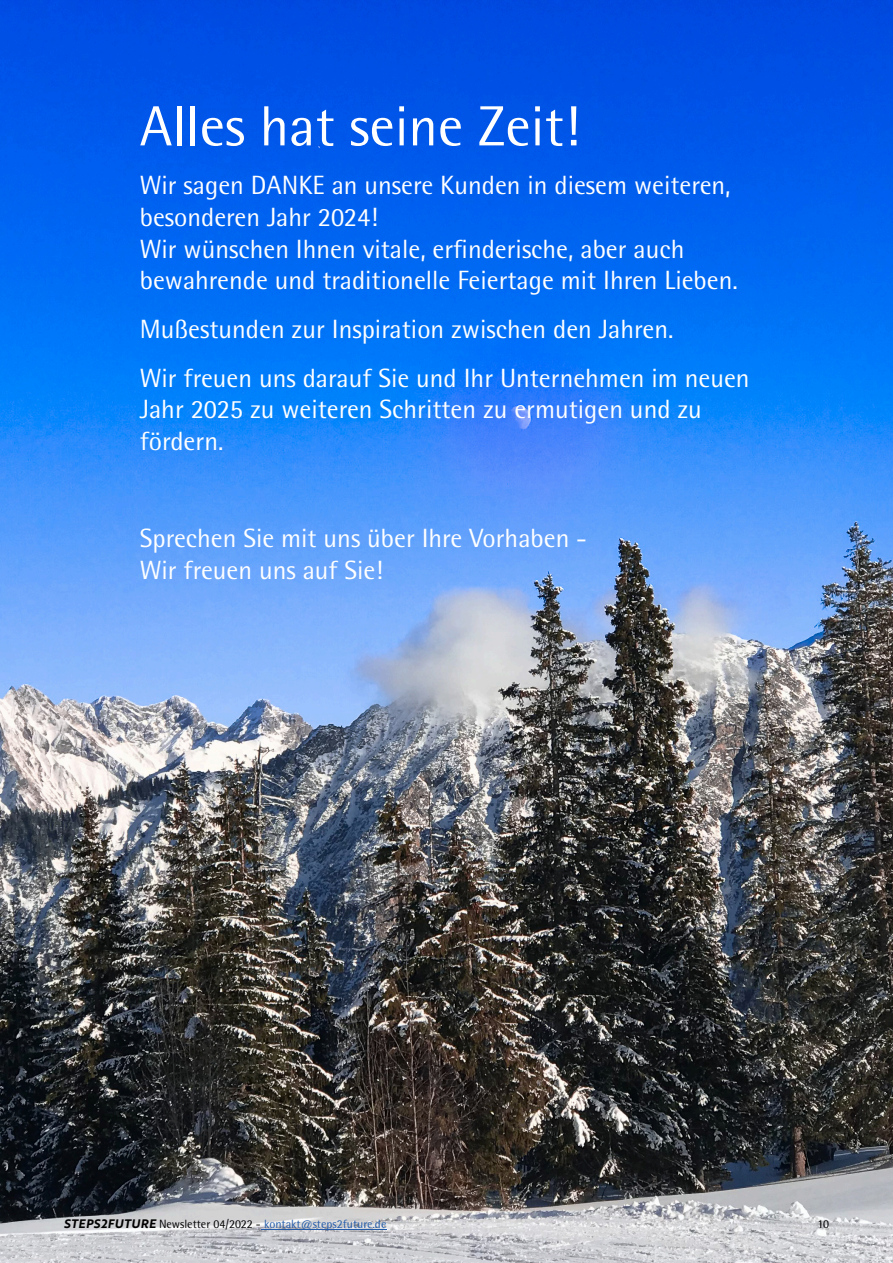
<style>
.page{position:relative;width:893px;height:1263px;background:#fff}
.page>*{position:absolute;margin:0;border:0;box-sizing:border-box;transform-origin:0 0}
.t1{font:56.55px "AT Rotis Semi Sans";color:#fff}
.t2{font:26.4px/31.7px "AT Rotis Semi Sans";color:#fff}
.t3{font:12px "Rotis Semi Sans Hel";color:#235ba8}
.t4{font:12px "Rotis Semi Sans Hel";color:#000}
.s1{font-family:"Brother 1816 Bold Italic";color:#000}
.s2{color:#000}
</style>
<div class="page">
<img style="left:0;top:0;width:893px;height:1263px">
<hr style="left:261px;top:1229px;width:125px;height:1px;background:#235ba8">
<h1 class="t1" style="left:140px;top:106px;width:441px">Alles hat seine Zeit!</h1>
<p class="t2" style="left:140px;top:172px;width:599px">Wir sagen DANKE an unsere Kunden in diesem weiteren, besonderen Jahr 2024!<br>Wir wünschen Ihnen vitale, erfinderische, aber auch bewahrende und traditionelle Feiertage mit Ihren Lieben.</p>
<p class="t2" style="left:140px;top:307px;width:611px;line-height:48.8px">Mußestunden zur Inspiration zwischen den Jahren.<br>Wir freuen uns darauf Sie und Ihr Unternehmen im neuen</p>
<p class="t2" style="left:140px;top:396px;width:564px">Jahr 2025 zu weiteren Schritten zu ermutigen und zu fördern.</p>
<p class="t2" style="left:140px;top:525px;width:449px">Sprechen Sie mit uns über Ihre Vorhaben -<br>Wir freuen uns auf Sie!</p>
<p class="t3" style="left:64px;top:1219px;width:324px"><span class="s1">STEPS2FUTURE</span> <span class="s2">Newsletter 04/2022 -</span> kontakt@steps2future.de</p>
<p class="t4" style="left:818px;top:1219px;width:13px">10</p>
</div>
